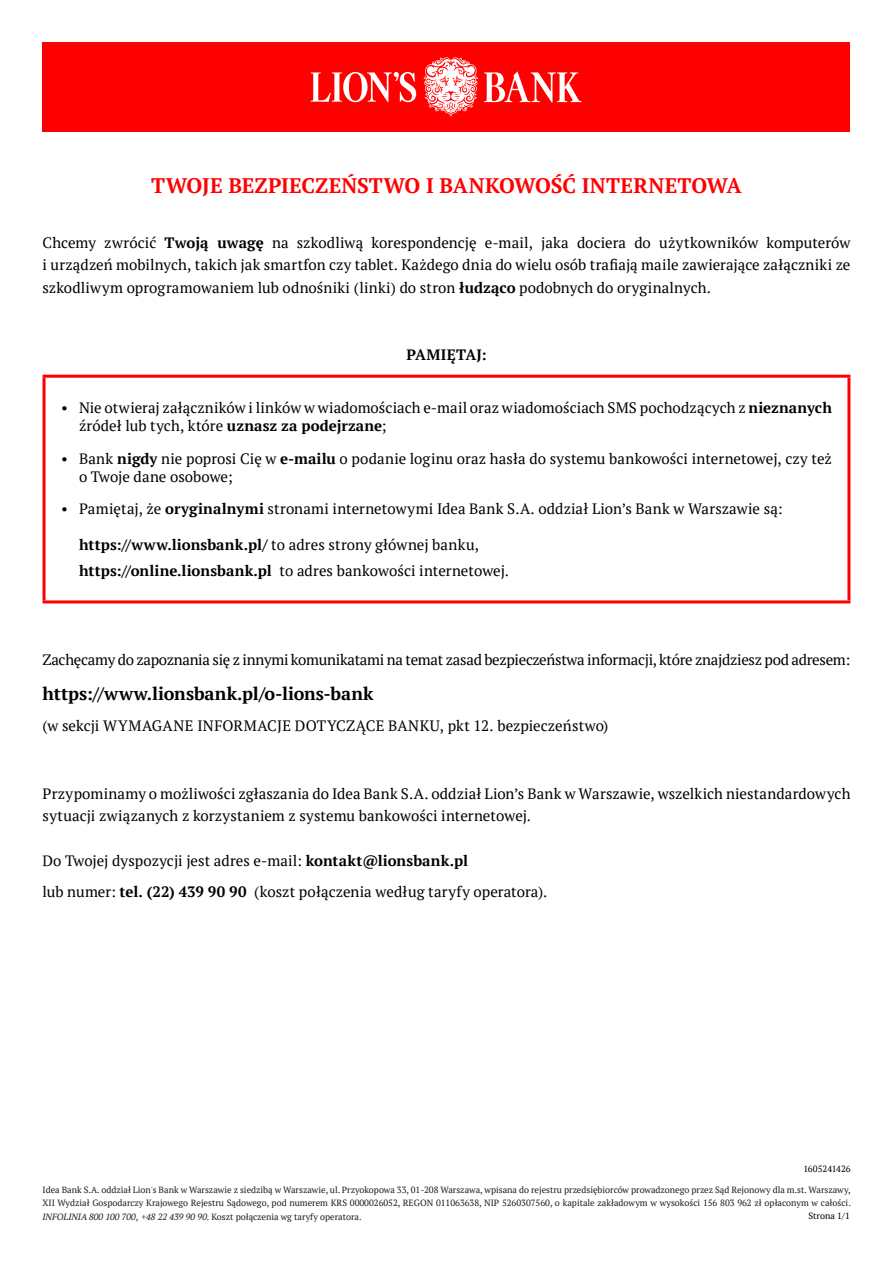
<style>
.page{position:relative;width:893px;height:1263px;background:#fff}
.page>*{position:absolute;margin:0;border:0;box-sizing:border-box;transform-origin:0 0}
.t1{font:700 21px "PT Serif";color:#f00}
.t2{font:700 18px "PT Serif";letter-spacing:.005em;color:#000}
.t3{font:15px/22.5px "PT Serif";color:#000}
.t4{font:15px "PT Serif";letter-spacing:-.02em;color:#000}
.t5{font:700 15px "PT Serif";letter-spacing:.01em;color:#000}
.t6{font:9px/13.5px "PT Serif";color:#1c1c1b;text-align:justify}
.t7{font:9px "PT Serif";color:#000}
.s1{font-weight:700}
.s2{font-style:italic}
</style>
<div class="page">
<div style="left:43px;top:43px;width:807px;height:89px;background:#f00"></div>
<svg style="left:311px;top:57px;width:271px;height:60px"></svg>
<hr style="left:43px;top:375px;width:807px;height:3px;background:#f00">
<hr style="left:43px;top:378px;width:3px;height:222px;background:#f00">
<hr style="left:847px;top:378px;width:3px;height:222px;background:#f00">
<hr style="left:43px;top:600px;width:807px;height:3px;background:#f00">
<h1 class="t1" style="left:151px;top:171px;width:592px">TWOJE BEZPIECZEŃSTWO I BANKOWOŚĆ INTERNETOWA</h1>
<p class="t3" style="left:43px;top:231px;width:809px;text-align:justify">Chcemy zwrócić <span class="s1">Twoją uwagę</span> na szkodliwą korespondencję e-mail, jaka dociera do użytkowników komputerów i urządzeń mobilnych, takich jak smartfon czy tablet. Każdego dnia do wielu osób trafiają maile zawierające załączniki ze szkodliwym oprogramowaniem lub odnośniki (linki) do stron <span class="s1">łudząco</span> podobnych do oryginalnych.</p>
<p class="t5" style="left:406px;top:345px;width:81px">PAMIĘTAJ:</p>
<p class="t3" style="left:79px;top:399px;width:754px;line-height:18px;text-indent:-18px">• Nie otwieraj załączników i linków w wiadomościach e-mail oraz wiadomościach SMS pochodzących z <span class="s1">nieznanych </span>źródeł lub tych, które <span class="s1">uznasz za podejrzane</span>;</p>
<p class="t3" style="left:79px;top:449px;width:754px;line-height:18px;text-indent:-18px">• Bank <span class="s1">nigdy</span> nie poprosi Cię w <span class="s1">e-mailu</span> o podanie loginu oraz hasła do systemu bankowości internetowej, czy też o Twoje dane osobowe;</p>
<p class="t3" style="left:61px;top:497px;width:723px">• Pamiętaj, że <span class="s1">oryginalnymi</span> stronami internetowymi Idea Bank S.A. oddział Lion’s Bank w Warszawie są:</p>
<p class="t3" style="left:79px;top:531px;width:432px;line-height:26.5px"><span class="s1">https://www.lionsbank.pl/</span> to adres strony głównej banku, <span class="s1">https://online.lionsbank.pl</span> to adres bankowości internetowej.</p>
<p class="t4" style="left:43px;top:650px;width:809px">Zachęcamy do zapoznania się z innymi komunikatami na temat zasad bezpieczeństwa informacji, które znajdziesz pod adresem:</p>
<p class="t2" style="left:43px;top:682px;width:333px">https://www.lionsbank.pl/o-lions-bank</p>
<p class="t3" style="left:43px;top:714px;width:567px">(w sekcji WYMAGANE INFORMACJE DOTYCZĄCE BANKU, pkt 12. bezpieczeństwo)</p>
<p class="t3" style="left:43px;top:782px;width:809px">Przypominamy o możliwości zgłaszania do Idea Bank S.A. oddział Lion’s Bank w Warszawie, wszelkich niestandardowych sytuacji związanych z korzystaniem z systemu bankowości internetowej.</p>
<p class="t3" style="left:43px;top:845px;width:506px;line-height:31px">Do Twojej dyspozycji jest adres e-mail: <span class="s1">kontakt@lionsbank.pl<br></span>lub numer: <span class="s1">tel. (22) 439 90 90</span> (koszt połączenia według taryfy operatora).</p>
<p class="t7" style="left:803px;top:1163px;width:49px">1605241426</p>
<p class="t6" style="left:43px;top:1183px;width:810px">Idea Bank S.A. oddział Lion's Bank w Warszawie z siedzibą w Warszawie, ul. Przyokopowa 33, 01-208 Warszawa, wpisana do rejestru przedsiębiorców prowadzonego przez Sąd Rejonowy dla m.st. Warszawy, XII Wydział Gospodarczy Krajowego Rejestru Sądowego, pod numerem KRS 0000026052, REGON 011063638, NIP 5260307560, o kapitale zakładowym w wysokości 156 803 962 zł opłaconym w całości.<br><span class="s2">INFOLINIA 800 100 700</span>, <span class="s2">+48 22 439 90 90.</span> Koszt połączenia wg taryfy operatora.</p>
<p class="t7" style="left:808px;top:1210px;width:43px">Strona 1/1</p>
</div>
